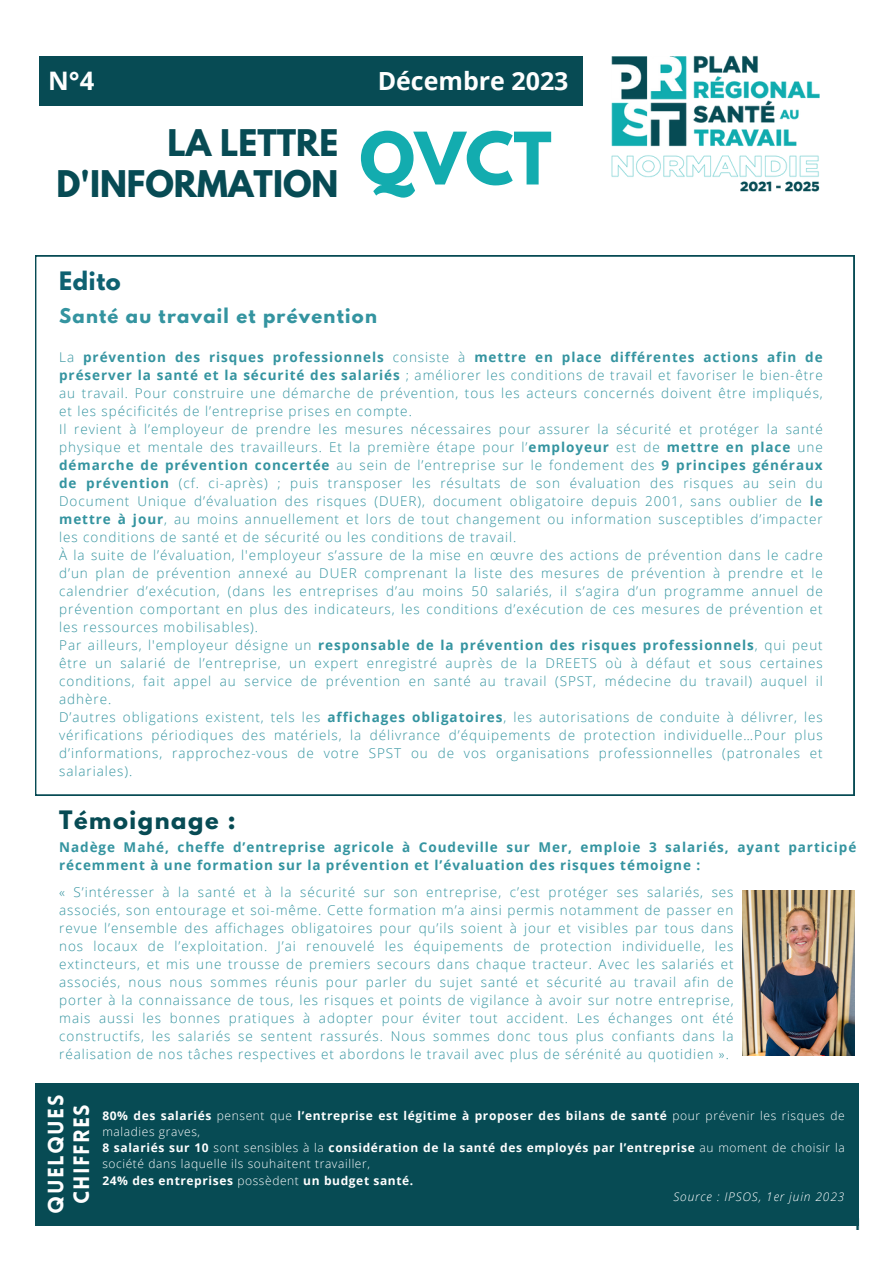
<style>
.page{position:relative;width:893px;height:1264px;background:#fff}
.page>*{position:absolute;margin:0;border:0;box-sizing:border-box;transform-origin:0 0}
.t1{font:700 64.05px "League Spartan";color:#13acaf}
.t2{font:700 32.55px/40.5px "League Spartan";color:#074b54;text-align:right}
.t3{font:700 25.5px "Open Sans";color:#fefefe}
.t4{font:700 25.05px "Open Sans";color:#fefefe}
.t5{font:700 22.5px "League Spartan";letter-spacing:.07em;color:#074b54}
.t6{font:700 22.5px "League Spartan";letter-spacing:.03em;color:#0e6171}
.t7{font:900 21.75px "Lovelo";letter-spacing:.06em;color:#fefefe}
.t8{font:700 18px "League Spartan";letter-spacing:.07em;color:#3494a0}
.t9{font:900 16.5px "Lovelo";color:#074b54}
.t10{font:300 13.5px/18px "Open Sans";letter-spacing:.07em;color:#3494a0;text-align:justify}
.t11{font:700 13.5px/18px "Open Sans";letter-spacing:.07em;color:#3494a0}
.t12{font:700 12px/16px "Open Sans";letter-spacing:.05em;color:#fefefe}
.t13{font:300 12px/16px "Open Sans";letter-spacing:.05em;color:#fefefe}
.t14{font:italic 300 12px "Open Sans";letter-spacing:.07em;color:#fefefe}
.s1{font-weight:700}
.s2{font-weight:300}
</style>
<div class="page">
<div style="left:40px;top:56px;width:543px;height:49px;background:#074b54"></div>
<img style="left:568px;top:55px;width:252px;height:137px">
<div style="left:35px;top:1083px;width:824px;height:143px;background:#074b54"></div>
<svg style="left:35px;top:256px;width:819px;height:539px"></svg>
<img style="left:742px;top:890px;width:112px;height:165px">
<p class="t3" style="left:48px;top:63px;width:48px">N°4</p>
<p class="t4" style="left:377px;top:64px;width:192px">Décembre 2023</p>
<p class="t2" style="left:57px;top:127px;width:283px">LA LETTRE<br>D'INFORMATION</p>
<p class="t1" style="left:359px;top:127px;width:194px">QVCT</p>
<p class="t6" style="left:59px;top:270px;width:63px">Edito</p>
<p class="t8" style="left:59px;top:307px;width:319px">Santé au travail et prévention</p>
<p class="t10" style="left:59px;top:348px;width:765px">La <span class="s1">prévention des risques professionnels</span> consiste à <span class="s1">mettre en place différentes actions afin de préserver la santé et la sécurité des salariés</span> ; améliorer les conditions de travail et favoriser le bien-être au travail. Pour construire une démarche de prévention, tous les acteurs concernés doivent être impliqués, et les spécificités de l’entreprise prises en compte.</p>
<p class="t10" style="left:59px;top:420px;width:765px">Il revient à l’employeur de prendre les mesures nécessaires pour assurer la sécurité et protéger la santé physique et mentale des travailleurs. Et la première étape pour l’<span class="s1">employeur</span> est de <span class="s1">mettre en place</span> une <span class="s1">démarche de prévention concertée</span> au sein de l’entreprise sur le fondement des <span class="s1">9 principes généraux de prévention</span> (cf. ci-après) ; puis transposer les résultats de son évaluation des risques au sein du Document Unique d’évaluation des risques (DUER), document obligatoire depuis 2001, sans oublier de <span class="s1">le mettre à jour</span>, au moins annuellement et lors de tout changement ou information susceptibles d’impacter les conditions de santé et de sécurité ou les conditions de travail.</p>
<p class="t10" style="left:59px;top:546px;width:765px">À la suite de l’évaluation, l'employeur s’assure de la mise en œuvre des actions de prévention dans le cadre d’un plan de prévention annexé au DUER comprenant la liste des mesures de prévention à prendre et le calendrier d’exécution, (dans les entreprises d’au moins 50 salariés, il s’agira d’un programme annuel de prévention comportant en plus des indicateurs, les conditions d’exécution de ces mesures de prévention et les ressources mobilisables).</p>
<p class="t10" style="left:59px;top:636px;width:765px">Par ailleurs, l'employeur désigne un <span class="s1">responsable de la prévention des risques professionnels</span>, qui peut être un salarié de l’entreprise, un expert enregistré auprès de la DREETS où à défaut et sous certaines conditions, fait appel au service de prévention en santé au travail (SPST, médecine du travail) auquel il adhère.</p>
<p class="t10" style="left:59px;top:708px;width:765px">D’autres obligations existent, tels les <span class="s1">affichages obligatoires</span>, les autorisations de conduite à délivrer, les vérifications périodiques des matériels, la délivrance d’équipements de protection individuelle…Pour plus d’informations, rapprochez-vous de votre SPST ou de vos organisations professionnelles (patronales et salariales).</p>
<p class="t5" style="left:59px;top:809px;width:178px">Témoignage :</p>
<p class="t11" style="left:59px;top:837px;width:798px">Nadège Mahé, cheffe d’entreprise agricole à Coudeville sur Mer, emploie 3 salariés, ayant participé récemment à une formation sur la prévention et l’évaluation des risques témoigne :</p>
<p class="t10" style="left:59px;top:882px;width:676px">« S’intéresser à la santé et à la sécurité sur son entreprise, c’est protéger ses salariés, ses associés, son entourage et soi-même. Cette formation m’a ainsi permis notamment de passer en revue l’ensemble des affichages obligatoires pour qu’ils soient à jour et visibles par tous dans nos locaux de l’exploitation. J’ai renouvelé les équipements de protection individuelle, les extincteurs, et mis une trousse de premiers secours dans chaque tracteur. Avec les salariés et associés, nous nous sommes réunis pour parler du sujet santé et sécurité au travail afin de porter à la connaissance de tous, les risques et points de vigilance à avoir sur notre entreprise, mais aussi les bonnes pratiques à adopter pour éviter tout accident. Les échanges ont été constructifs, les salariés se sentent rassurés. Nous sommes donc tous plus confiants dans la réalisation de nos tâches respectives et abordons le travail avec plus de sérénité au quotidien ».</p>
<p class="t7" style="left:47px;top:1213px;width:120px;rotate:-90deg">Quelques</p>
<p class="t7" style="left:73px;top:1204px;width:101px;rotate:-90deg">Chiffres</p>
<p class="t12" style="left:102px;top:1107px;width:743px">80% des salariés <span class="s2">pensent que</span> l’entreprise est légitime à proposer des bilans de santé <span class="s2">pour prévenir les risques de maladies graves,</span></p>
<p class="t13" style="left:102px;top:1139px;width:743px"><span class="s1">8 salariés sur 10</span> sont sensibles à la <span class="s1">considération de la santé des employés par l’entreprise</span> au moment de choisir la société dans laquelle ils souhaitent travailler,</p>
<p class="t12" style="left:102px;top:1171px;width:312px">24% des entreprises <span class="s2">possèdent</span> un budget santé.</p>
<p class="t14" style="left:673px;top:1187px;width:172px">Source : IPSOS, 1er juin 2023</p>
<p class="t9" style="left:854px;top:1217px;width:8px">1</p>
</div>
